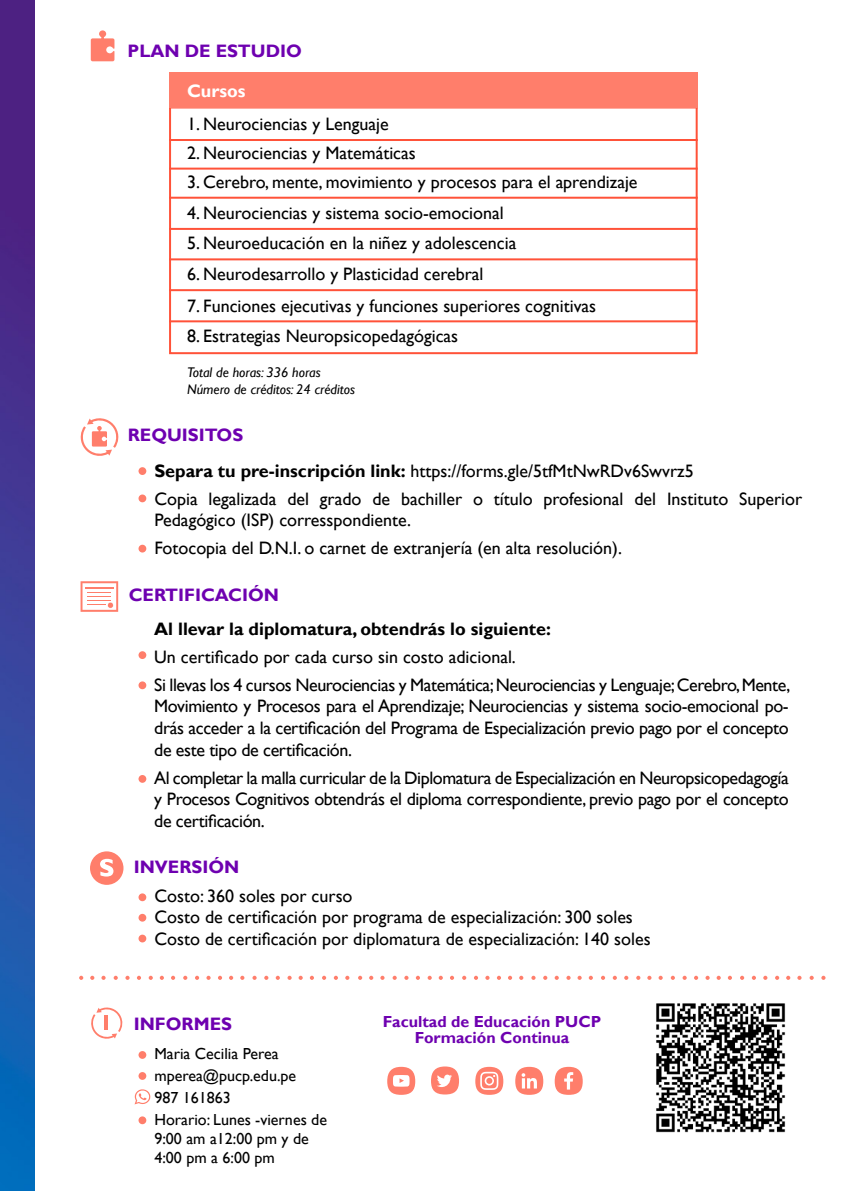
<style>
.page{position:relative;width:851px;height:1191px;background:#fff}
.page>*{position:absolute;margin:0;border:0;box-sizing:border-box;transform-origin:0 0}
.t1{font:18px/21.6px "Gill Sans";color:#000}
.t2{font:18px/28px "Gill Sans";letter-spacing:-.02em;color:#000}
.t3{font:700 18px "Gill Sans";color:#6e00b0}
.t4{font:700 18px "Gill Sans";color:#000}
.t5{font:700 18px "Gill Sans";color:#fff}
.t6{font:16px/22px "Gill Sans";color:#000}
.t7{font:700 16px/16px "Gill Sans";color:#6e00b0;text-align:center}
.t8{font:italic 14px/16.8px "Gill Sans";color:#000}
.s1{font-weight:700}
</style>
<div class="page">
<img style="left:0;top:0;width:34px;height:1191px">
<svg style="left:91px;top:30px;width:23px;height:31px"></svg>
<svg style="left:80px;top:418px;width:39px;height:38px"></svg>
<div style="left:138px;top:467px;width:8px;height:8px;background:#ff7e6b;border-radius:50%"></div>
<div style="left:138px;top:893px;width:8px;height:8px;background:#ff7e6b;border-radius:50%"></div>
<div style="left:138px;top:651px;width:8px;height:8px;background:#ff7e6b;border-radius:50%"></div>
<div style="left:138px;top:681px;width:8px;height:8px;background:#ff7e6b;border-radius:50%"></div>
<div style="left:138px;top:775px;width:8px;height:8px;background:#ff7e6b;border-radius:50%"></div>
<div style="left:138px;top:494px;width:8px;height:8px;background:#ff7e6b;border-radius:50%"></div>
<div style="left:138px;top:914px;width:8px;height:7px;background:#ff7e6b;border-radius:50%"></div>
<div style="left:138px;top:934px;width:8px;height:8px;background:#ff7e6b;border-radius:50%"></div>
<div style="left:138px;top:545px;width:8px;height:7px;background:#ff7e6b;border-radius:50%"></div>
<div style="left:90px;top:851px;width:33px;height:34px;background:#ff7e6b;border-radius:50%"></div>
<svg style="left:100px;top:858px;width:13px;height:18px"></svg>
<svg style="left:81px;top:581px;width:37px;height:31px"></svg>
<svg style="left:79px;top:975px;width:4px;height:5px"></svg>
<svg style="left:358px;top:975px;width:4px;height:5px"></svg>
<svg style="left:218px;top:975px;width:4px;height:5px"></svg>
<svg style="left:497px;top:975px;width:4px;height:5px"></svg>
<svg style="left:705px;top:975px;width:4px;height:5px"></svg>
<svg style="left:149px;top:975px;width:4px;height:5px"></svg>
<svg style="left:427px;top:975px;width:4px;height:5px"></svg>
<svg style="left:636px;top:975px;width:4px;height:5px"></svg>
<svg style="left:287px;top:975px;width:4px;height:5px"></svg>
<svg style="left:566px;top:975px;width:4px;height:5px"></svg>
<svg style="left:775px;top:975px;width:4px;height:5px"></svg>
<svg style="left:114px;top:975px;width:4px;height:5px"></svg>
<svg style="left:392px;top:975px;width:4px;height:5px"></svg>
<svg style="left:252px;top:975px;width:4px;height:5px"></svg>
<svg style="left:531px;top:975px;width:4px;height:5px"></svg>
<svg style="left:740px;top:975px;width:4px;height:5px"></svg>
<svg style="left:183px;top:975px;width:4px;height:5px"></svg>
<svg style="left:462px;top:975px;width:4px;height:5px"></svg>
<svg style="left:670px;top:975px;width:4px;height:5px"></svg>
<svg style="left:322px;top:975px;width:4px;height:5px"></svg>
<svg style="left:601px;top:975px;width:4px;height:5px"></svg>
<svg style="left:809px;top:975px;width:4px;height:5px"></svg>
<svg style="left:90px;top:975px;width:4px;height:5px"></svg>
<svg style="left:369px;top:975px;width:4px;height:5px"></svg>
<svg style="left:229px;top:975px;width:4px;height:5px"></svg>
<svg style="left:508px;top:975px;width:4px;height:5px"></svg>
<svg style="left:716px;top:975px;width:4px;height:5px"></svg>
<svg style="left:160px;top:975px;width:4px;height:5px"></svg>
<svg style="left:438px;top:975px;width:5px;height:5px"></svg>
<svg style="left:647px;top:975px;width:4px;height:5px"></svg>
<svg style="left:298px;top:975px;width:5px;height:5px"></svg>
<svg style="left:577px;top:975px;width:4px;height:5px"></svg>
<svg style="left:786px;top:975px;width:4px;height:5px"></svg>
<svg style="left:125px;top:975px;width:5px;height:5px"></svg>
<svg style="left:404px;top:975px;width:4px;height:5px"></svg>
<svg style="left:264px;top:975px;width:4px;height:5px"></svg>
<svg style="left:543px;top:975px;width:4px;height:5px"></svg>
<svg style="left:751px;top:975px;width:4px;height:5px"></svg>
<svg style="left:195px;top:975px;width:4px;height:5px"></svg>
<svg style="left:474px;top:975px;width:4px;height:5px"></svg>
<svg style="left:682px;top:975px;width:4px;height:5px"></svg>
<svg style="left:334px;top:975px;width:4px;height:5px"></svg>
<svg style="left:612px;top:975px;width:4px;height:5px"></svg>
<svg style="left:821px;top:975px;width:4px;height:5px"></svg>
<svg style="left:101px;top:975px;width:5px;height:5px"></svg>
<svg style="left:380px;top:975px;width:4px;height:5px"></svg>
<svg style="left:240px;top:975px;width:4px;height:5px"></svg>
<svg style="left:519px;top:975px;width:4px;height:5px"></svg>
<svg style="left:727px;top:975px;width:4px;height:5px"></svg>
<svg style="left:171px;top:975px;width:4px;height:5px"></svg>
<svg style="left:450px;top:975px;width:4px;height:5px"></svg>
<svg style="left:658px;top:975px;width:4px;height:5px"></svg>
<svg style="left:310px;top:975px;width:4px;height:5px"></svg>
<svg style="left:588px;top:975px;width:5px;height:5px"></svg>
<svg style="left:797px;top:975px;width:4px;height:5px"></svg>
<svg style="left:137px;top:975px;width:4px;height:5px"></svg>
<svg style="left:416px;top:975px;width:4px;height:5px"></svg>
<svg style="left:276px;top:975px;width:4px;height:5px"></svg>
<svg style="left:554px;top:975px;width:4px;height:5px"></svg>
<svg style="left:763px;top:975px;width:4px;height:5px"></svg>
<svg style="left:206px;top:975px;width:4px;height:5px"></svg>
<svg style="left:485px;top:975px;width:4px;height:5px"></svg>
<svg style="left:694px;top:975px;width:4px;height:5px"></svg>
<svg style="left:345px;top:975px;width:4px;height:5px"></svg>
<svg style="left:624px;top:975px;width:4px;height:5px"></svg>
<div style="left:138px;top:1051px;width:8px;height:7px;background:#ff7e6b;border-radius:50%"></div>
<div style="left:138px;top:1072px;width:8px;height:7px;background:#ff7e6b;border-radius:50%"></div>
<div style="left:138px;top:1116px;width:8px;height:8px;background:#ff7e6b;border-radius:50%"></div>
<svg style="left:91px;top:1007px;width:32px;height:32px"></svg>
<hr style="left:105px;top:1015px;width:3px;height:15px;background:#ff7e6b">
<img style="left:656px;top:1003px;width:130px;height:130px">
<div style="left:554px;top:1066px;width:28px;height:28px;background:#ff7e6b;border-radius:50%"></div>
<svg style="left:564px;top:1072px;width:9px;height:17px"></svg>
<div style="left:387px;top:1066px;width:28px;height:28px;background:#ff7e6b;border-radius:50%"></div>
<svg style="left:393px;top:1075px;width:16px;height:11px"></svg>
<div style="left:431px;top:1066px;width:28px;height:28px;background:#ff7e6b;border-radius:50%"></div>
<svg style="left:437px;top:1074px;width:15px;height:13px"></svg>
<div style="left:475px;top:1066px;width:28px;height:28px;background:#ff7e6b;border-radius:50%"></div>
<svg style="left:480px;top:1071px;width:18px;height:19px"></svg>
<div style="left:515px;top:1066px;width:28px;height:28px;background:#ff7e6b;border-radius:50%"></div>
<svg style="left:521px;top:1073px;width:16px;height:15px"></svg>
<hr style="left:169px;top:106px;width:528px;height:2px;background:#ff5239">
<hr style="left:169px;top:168px;width:528px;height:2px;background:#ff5239">
<hr style="left:169px;top:139px;width:528px;height:2px;background:#ff5239">
<hr style="left:169px;top:197px;width:528px;height:2px;background:#ff5239">
<hr style="left:169px;top:228px;width:528px;height:2px;background:#ff5239">
<hr style="left:169px;top:258px;width:528px;height:2px;background:#ff5239">
<hr style="left:169px;top:289px;width:528px;height:2px;background:#ff5239">
<hr style="left:169px;top:320px;width:528px;height:2px;background:#ff5239">
<div style="left:169px;top:72px;width:528px;height:35px;background:#ff7e6b"></div>
<svg style="left:134px;top:1089px;width:17px;height:15px"></svg>
<p class="t3" style="left:128px;top:40px;width:176px">PLAN DE ESTUDIO</p>
<p class="t5" style="left:187px;top:80px;width:60px">Cursos</p>
<p class="t1" style="left:187px;top:113px;width:203px">1. Neurociencias y Lenguaje</p>
<p class="t1" style="left:187px;top:143px;width:230px">2. Neurociencias y Matemáticas</p>
<p class="t1" style="left:187px;top:172px;width:452px">3. Cerebro, mente, movimiento y procesos para el aprendizaje</p>
<p class="t1" style="left:187px;top:202px;width:318px">4. Neurociencias y sistema socio-emocional</p>
<p class="t1" style="left:187px;top:233px;width:331px">5. Neuroeducación en la niñez y adolescencia</p>
<p class="t1" style="left:187px;top:264px;width:298px">6. Neurodesarrollo y Plasticidad cerebral</p>
<p class="t1" style="left:187px;top:295px;width:410px">7. Funciones ejecutivas y funciones superiores cognitivas</p>
<p class="t1" style="left:187px;top:325px;width:272px">8. Estrategias Neuropsicopedagógicas</p>
<p class="t8" style="left:187px;top:364px;width:169px">Total de horas: 336 horas<br>Número de créditos: 24 créditos</p>
<p class="t3" style="left:128px;top:424px;width:117px">REQUISITOS</p>
<p class="t1" style="left:154px;top:457px;width:649px;line-height:28px"><span class="s1">Separa tu pre-inscripción link:</span> https://forms.gle/5tfMtNwRDv6Swvrz5<br>Copia legalizada del grado de bachiller o título profesional del Instituto Superior</p>
<p class="t1" style="left:154px;top:506px;width:469px;line-height:28px">Pedagógico (ISP) corresspondiente.<br>Fotocopia del D.N.I. o carnet de extranjería (en alta resolución).</p>
<p class="t3" style="left:129px;top:584px;width:152px">CERTIFICACIÓN</p>
<p class="t4" style="left:154px;top:618px;width:398px">Al llevar la diplomatura, obtendrás lo siguiente:</p>
<p class="t2" style="left:154px;top:643px;width:637px">Un certificado por cada curso sin costo adicional.<br>Si llevas los 4 cursos Neurociencias y Matemática; Neurociencias y Lenguaje; Cerebro, Mente,</p>
<p class="t1" style="left:154px;top:696px;width:636px;text-align:justify">Movimiento y Procesos para el Aprendizaje; Neurociencias y sistema socio-emocional po&shy;drás acceder a la certificación del Programa de Especialización previo pago por el concepto de este tipo de certificación.</p>
<p class="t1" style="left:154px;top:767px;width:636px;text-align:justify">Al completar la malla curricular de la Diplomatura de Especialización en Neuropsicopedagogía y Procesos Cognitivos obtendrás el diploma correspondiente, previo pago por el concepto de certificación.</p>
<p class="t3" style="left:134px;top:856px;width:107px">INVERSIÓN</p>
<p class="t1" style="left:154px;top:885px;width:497px">Costo: 360 soles por curso<br>Costo de certificación por programa de especialización: 300 soles<br>Costo de certificación por diplomatura de especialización: 140 soles</p>
<p class="t3" style="left:134px;top:1012px;width:100px">INFORMES</p>
<p class="t6" style="left:154px;top:1042px;width:174px">Maria Cecilia Perea mperea@pucp.edu.pe<br>987 161863<br>Horario: Lunes -viernes de</p>
<p class="t6" style="left:154px;top:1129px;width:156px;line-height:19.2px">9:00 am a12:00 pm y de<br>4:00 pm a 6:00 pm</p>
<p class="t7" style="left:383px;top:1014px;width:220px">Facultad de Educación PUCP<br>Formación Continua</p>
</div>
